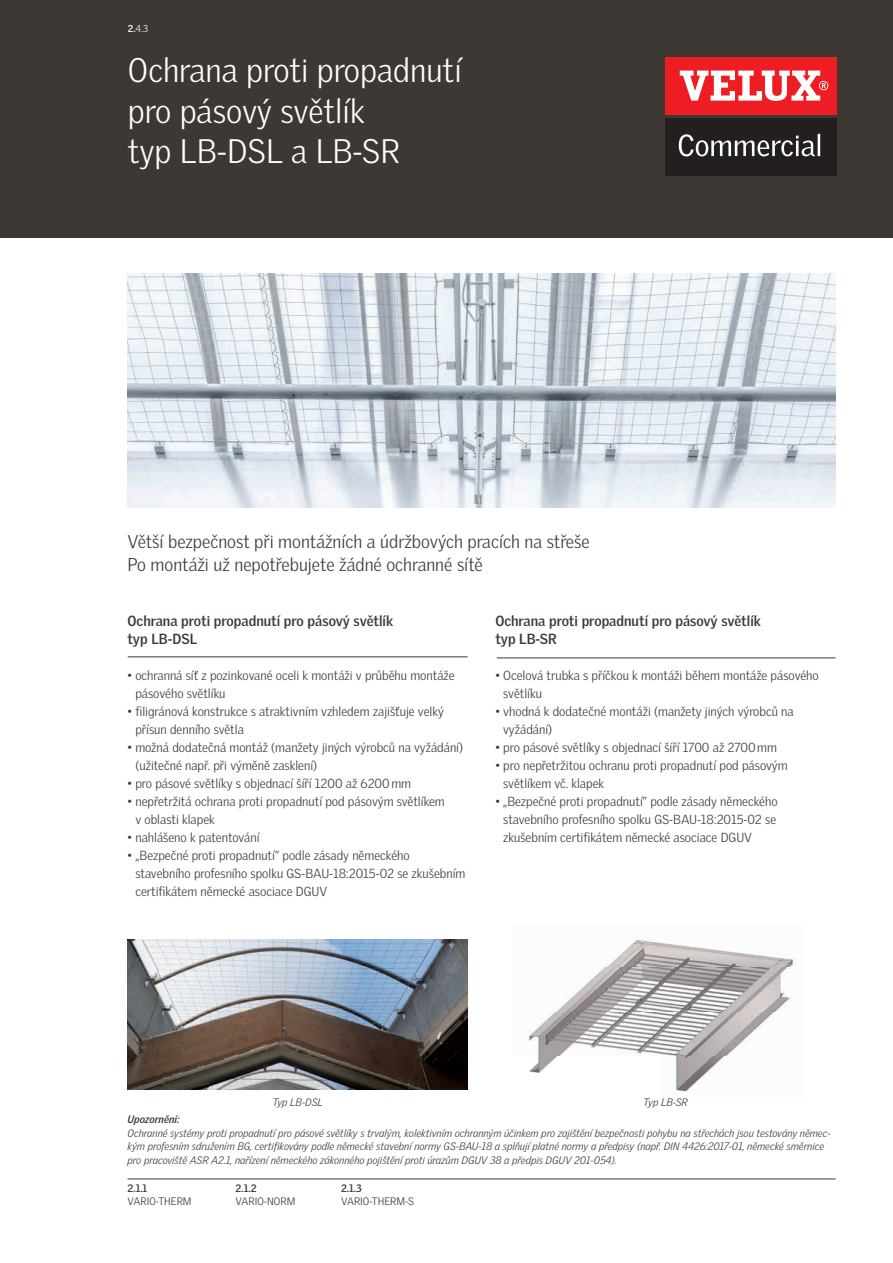
<style>
.page{position:relative;width:893px;height:1263px;background:#fff}
.page>*{position:absolute;margin:0;border:0;box-sizing:border-box;transform-origin:0 0}
.t1{font:300 33px/40.5px "Velux Gothic";color:#fff}
.t2{font:300 18px/23.2px "Velux Gothic";color:#3e3835}
.t3{font:700 14.25px/18px "Velux Gothic";color:#3e3835}
.t4{font:300 12.75px/18px "Velux Gothic";color:#3e3835}
.t5{font:italic 300 10.5px/13.5px "Velux Gothic";color:#3e3835}
.t6{font:300 10.5px "Velux Gothic";color:#3e3835}
.t7{font:700 10.5px "Velux Gothic";color:#3e3835}
.t8{font:italic 700 10.5px "Velux Gothic";color:#3e3835}
.t9{font:300 9.75px "Velux Gothic";color:#fff}
.s1{font-weight:700}
</style>
<div class="page">
<img style="left:128px;top:273px;width:708px;height:234px">
<img style="left:528px;top:939px;width:270px;height:152px">
<img style="left:128px;top:939px;width:340px;height:151px">
<hr style="left:128px;top:657px;width:340px;height:1px;background:#3e3835">
<hr style="left:497px;top:658px;width:339px;height:1px;background:#3e3835">
<div style="left:0;top:0;width:893px;height:237px;background:#3e3835"></div>
<div style="left:665px;top:57px;width:171px;height:57px;background:#ee1d23"></div>
<svg style="left:680px;top:71px;width:148px;height:30px"></svg>
<div style="left:665px;top:118px;width:171px;height:57px;background:#231f20"></div>
<svg style="left:679px;top:134px;width:141px;height:22px"></svg>
<hr style="left:128px;top:1179px;width:708px;height:1px;background:#3e3835">
<p class="t9" style="left:128px;top:23px;width:22px"><span class="s1">2.</span>4.3</p>
<h1 class="t1" style="left:128px;top:50px;width:335px">Ochrana proti propadnutí pro pásový světlík<br>typ LB-DSL a LB-SR</h1>
<h2 class="t2" style="left:128px;top:529px;width:464px">Větší bezpečnost při montážních a údržbových pracích na střeše<br>Po montáži už nepotřebujete žádné ochranné sítě</h2>
<p class="t3" style="left:128px;top:612px;width:267px">Ochrana proti propadnutí pro pásový světlík typ LB-DSL</p>
<p class="t4" style="left:135px;top:666px;width:321px;text-indent:-8px">• ochranná síť z pozinkované oceli k montáži v průběhu montáže pásového světlíku</p>
<p class="t4" style="left:135px;top:702px;width:310px;text-indent:-8px">• filigránová konstrukce s atraktivním vzhledem zajišťuje velký přísun denního světla</p>
<p class="t4" style="left:135px;top:738px;width:329px;text-indent:-8px">• možná dodatečná montáž (manžety jiných výrobců na vyžádání) (užitečné např. při výměně zasklení)</p>
<p class="t4" style="left:128px;top:774px;width:285px">• pro pásové světlíky s objednací šíří 1200 až 6200 mm</p>
<p class="t4" style="left:135px;top:792px;width:311px;text-indent:-8px">• nepřetržitá ochrana proti propadnutí pod pásovým světlíkem v oblasti klapek</p>
<p class="t4" style="left:128px;top:828px;width:134px">• nahlášeno k patentování</p>
<p class="t4" style="left:135px;top:846px;width:332px;text-indent:-8px">• „Bezpečné proti propadnutí” podle zásady německého stavebního profesního spolku GS-BAU-18:2015-02 se zkušebním certifikátem německé asociace DGUV</p>
<p class="t3" style="left:495px;top:612px;width:267px">Ochrana proti propadnutí pro pásový světlík typ LB-SR</p>
<p class="t4" style="left:503px;top:666px;width:317px;text-indent:-8px">• Ocelová trubka s příčkou k montáži během montáže pásového světlíku</p>
<p class="t4" style="left:503px;top:702px;width:292px;text-indent:-8px">• vhodná k dodatečné montáži (manžety jiných výrobců na vyžádání)</p>
<p class="t4" style="left:495px;top:738px;width:283px">• pro pásové světlíky s objednací šíří 1700 až 2700 mm</p>
<p class="t4" style="left:503px;top:756px;width:286px;text-indent:-8px">• pro nepřetržitou ochranu proti propadnutí pod pásovým světlíkem vč. klapek</p>
<p class="t4" style="left:503px;top:792px;width:276px;text-align:justify;text-indent:-8px">• „Bezpečné proti propadnutí” podle zásady německého stavebního profesního spolku GS-BAU-18:2015-02 se zkušebním certifikátem německé asociace DGUV</p>
<p class="t5" style="left:272px;top:1095px;width:52px">Typ LB-DSL</p>
<p class="t5" style="left:643px;top:1095px;width:46px">Typ LB-SR</p>
<p class="t8" style="left:128px;top:1113px;width:53px">Upozornění:</p>
<p class="t5" style="left:128px;top:1126px;width:704px">Ochranné systémy proti propadnutí pro pásové světlíky s trvalým, kolektivním ochranným účinkem pro zajištění bezpečnosti pohybu na střechách jsou testovány němec&shy;kým profesním sdružením BG, certifikovány podle německé stavební normy GS-BAU-18 a splňují platné normy a předpisy (např. DIN 4426:2017-01, německé směrnice pro pracoviště ASR A2.1, nařízení německého zákonného pojištění proti úrazům DGUV 38 a předpis DGUV 201-054).</p>
<p class="t7" style="left:128px;top:1182px;width:21px">2.1.1</p>
<p class="t6" style="left:128px;top:1195px;width:66px">VARIO-THERM</p>
<p class="t7" style="left:236px;top:1182px;width:22px">2.1.2</p>
<p class="t6" style="left:236px;top:1195px;width:61px">VARIO-NORM</p>
<p class="t7" style="left:341px;top:1182px;width:22px">2.1.3</p>
<p class="t6" style="left:341px;top:1195px;width:74px">VARIO-THERM-S</p>
</div>
